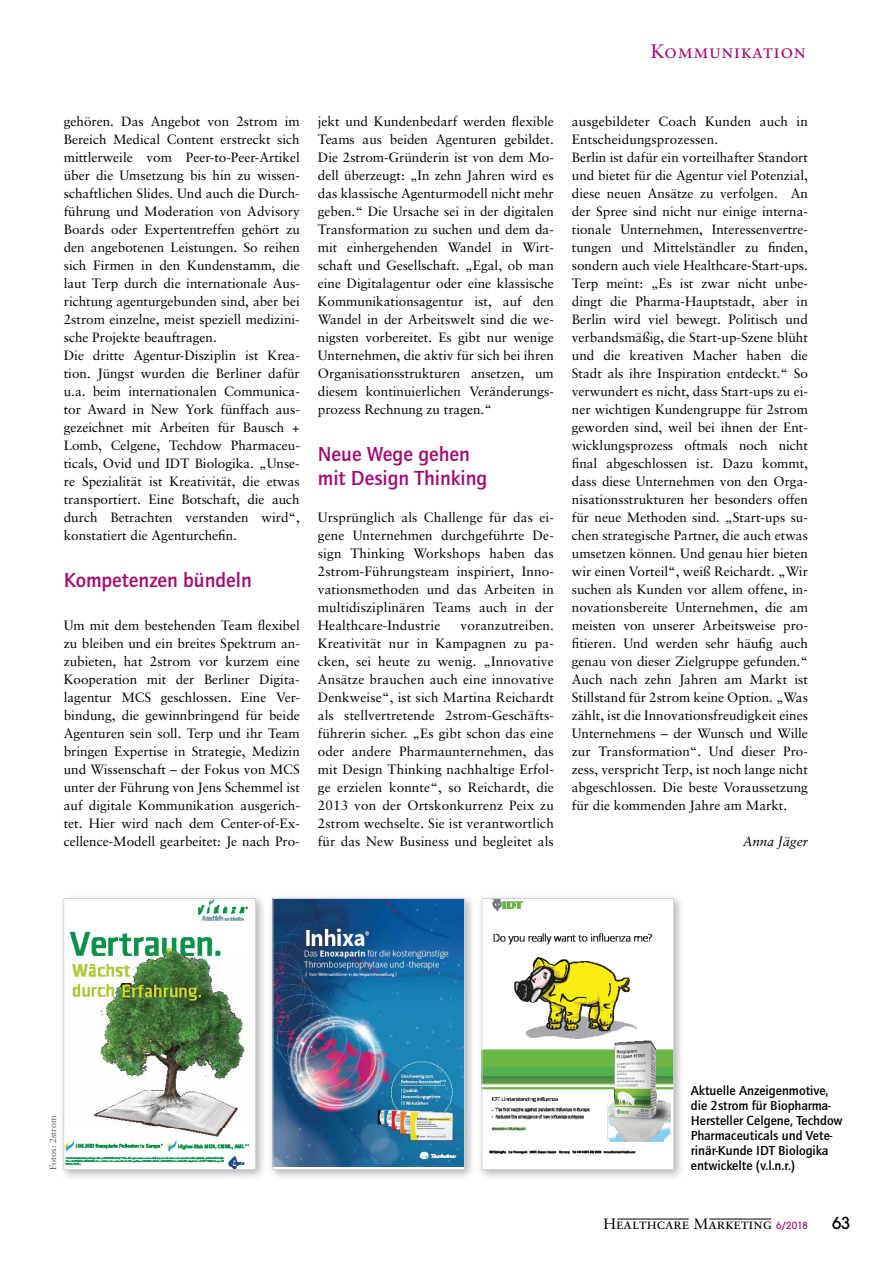
<style>
.page{position:relative;width:893px;height:1263px;background:#fff}
.page>*{position:absolute;margin:0;border:0;box-sizing:border-box;transform-origin:0 0}
.t1{font:500 21px/24px "Quay Sans ITC Std";color:#a30b72}
.t2{font:19.5px "Sabon Roman SC";letter-spacing:.025em;color:#a30b72}
.t3{font:500 16.5px "Avant Garde";color:#000}
.t4{font:15px "Sabon Roman SC";color:#000}
.t5{font:13.5px/18px "Sabon";color:#000;text-align:justify}
.t6{font:500 13.5px/15px "Quay Sans ITC Std";color:#000}
.t7{font:italic 13.5px "Sabon";color:#000}
.t8{font:9px "Sabon";color:#58585a}
.s1{font-family:"Avant Garde";font-weight:500;font-size:9.75px;color:#a30b72}
</style>
<div class="page">
<hr style="left:617px;top:1219px;width:72px;height:1px;background:#000">
<hr style="left:709px;top:1219px;width:62px;height:1px;background:#000">
<div style="left:58px;top:893px;width:209px;height:288px;background:#000;opacity:.3"></div>
<img style="left:66px;top:900px;width:188px;height:267px">
<div style="left:64px;top:898px;width:192px;height:271px;border:1px solid #d0d1d2"></div>
<div style="left:267px;top:893px;width:209px;height:288px;background:#000;opacity:.3"></div>
<img style="left:275px;top:900px;width:188px;height:267px">
<div style="left:273px;top:898px;width:192px;height:271px;border:1px solid #d0d1d2"></div>
<div style="left:477px;top:893px;width:208px;height:288px;background:#000;opacity:.3"></div>
<div style="left:482px;top:898px;width:192px;height:271px;background:#fff"></div>
<img style="left:484px;top:900px;width:188px;height:253px">
<div style="left:482px;top:898px;width:192px;height:271px;border:1px solid #d0d1d2"></div>
<h2 class="t2" style="left:651px;top:39px;width:156px">Kommunikation</h2>
<p class="t5" style="left:64px;top:112px;width:238px;text-align:left">gehören. Das Angebot von 2strom im Bereich Medical Content erstreckt sich mittlerweile vom Peer-to-Peer-Artikel über die Umsetzung bis hin zu wissen&shy;schaftlichen Slides. Und auch die Durch&shy;führung und Moderation von Advisory Boards oder Expertentreffen gehört zu den angebotenen Leistungen. So reihen sich Firmen in den Kundenstamm, die laut Terp durch die internationale Aus&shy;richtung agenturgebunden sind, aber bei 2strom einzelne, meist speziell medizini&shy;sche Projekte beauftragen.<br>Die dritte Agentur-Disziplin ist Krea&shy;tion. Jüngst wurden die Berliner dafür u.a. beim internationalen Communica&shy;tor Award in New York fünffach aus&shy;gezeichnet mit Arbeiten für Bausch + Lomb, Celgene, Techdow Pharmaceu&shy;ticals, Ovid und IDT Biologika. „Unse&shy;re Spezialität ist Kreativität, die etwas transportiert. Eine Botschaft, die auch durch Betrachten verstanden wird“, konstatiert die Agenturchefin.</p>
<h1 class="t1" style="left:64px;top:568px;width:190px">Kompetenzen bündeln</h1>
<p class="t5" style="left:64px;top:616px;width:238px">Um mit dem bestehenden Team flexibel zu bleiben und ein breites Spektrum an&shy;zubieten, hat 2strom vor kurzem eine Kooperation mit der Berliner Digita&shy;lagentur MCS geschlossen. Eine Ver&shy;bindung, die gewinnbringend für beide Agenturen sein soll. Terp und ihr Team bringen Expertise in Strategie, Medizin und Wissenschaft – der Fokus von MCS unter der Führung von Jens Schemmel ist auf digitale Kommunikation ausgerich&shy;tet. Hier wird nach dem Center-of-Ex&shy;cellence-Modell gearbeitet: Je nach Pro-</p>
<p class="t5" style="left:318px;top:112px;width:238px">jekt und Kundenbedarf werden flexible Teams aus beiden Agenturen gebildet.<br>Die 2strom-Gründerin ist von dem Mo&shy;dell überzeugt: „In zehn Jahren wird es das klassische Agenturmodell nicht mehr geben.“ Die Ursache sei in der digitalen Transformation zu suchen und dem da&shy;mit einhergehenden Wandel in Wirt&shy;schaft und Gesellschaft. „Egal, ob man eine Digitalagentur oder eine klassische Kommunikationsagentur ist, auf den Wandel in der Arbeitswelt sind die we&shy;nigsten vorbereitet. Es gibt nur wenige Unternehmen, die aktiv für sich bei ihren Organisationsstrukturen ansetzen, um diesem kontinuierlichen Veränderungs&shy;prozess Rechnung zu tragen.“</p>
<h1 class="t1" style="left:318px;top:442px;width:171px">Neue Wege gehen mit Design Thinking</h1>
<p class="t5" style="left:318px;top:508px;width:238px">Ursprünglich als Challenge für das ei&shy;gene Unternehmen durchgeführte De&shy;sign Thinking Workshops haben das 2strom-Führungsteam inspiriert, Inno&shy;vationsmethoden und das Arbeiten in multidisziplinären Teams auch in der Healthcare-Industrie</p>
<p class="t5" style="left:318px;top:616px;width:238px;text-indent:143px">voranzutreiben.<br>Kreativität nur in Kampagnen zu pa&shy;cken, sei heute zu wenig. „Innovative Ansätze brauchen auch eine innovative Denkweise“, ist sich Martina Reichardt als stellvertretende 2strom-Geschäfts&shy;führerin sicher. „Es gibt schon das eine oder andere Pharmaunternehmen, das mit Design Thinking nachhaltige Erfol&shy;ge erzielen konnte“, so Reichardt, die 2013 von der Ortskonkurrenz Peix zu 2strom wechselte. Sie ist verantwortlich für das New Business und begleitet als</p>
<p class="t5" style="left:572px;top:112px;width:238px;text-align:left">ausgebildeter Coach Kunden auch in Entscheidungsprozessen.<br>Berlin ist dafür ein vorteilhafter Standort und bietet für die Agentur viel Potenzial, diese neuen Ansätze zu verfolgen. An der Spree sind nicht nur einige interna&shy;tionale Unternehmen, Interessenvertre&shy;tungen und Mittelständler zu finden, sondern auch viele Healthcare-Start-ups.<br>Terp meint: „Es ist zwar nicht unbe&shy;dingt die Pharma-Hauptstadt, aber in Berlin wird viel bewegt. Politisch und verbandsmäßig, die Start-up-Szene blüht und die kreativen Macher haben die Stadt als ihre Inspiration entdeckt.“ So verwundert es nicht, dass Start-ups zu ei&shy;ner wichtigen Kundengruppe für 2strom geworden sind, weil bei ihnen der Ent&shy;wicklungsprozess oftmals noch nicht final abgeschlossen ist. Dazu kommt, dass diese Unternehmen von den Orga&shy;nisationsstrukturen her besonders offen für neue Methoden sind. „Start-ups su&shy;chen strategische Partner, die auch etwas umsetzen können. Und genau hier bieten wir einen Vorteil“, weiß Reichardt. „Wir suchen als Kunden vor allem offene, in&shy;novationsbereite Unternehmen, die am meisten von unserer Arbeitsweise pro&shy;fitieren. Und werden sehr häufig auch genau von dieser Zielgruppe gefunden.“ Auch nach zehn Jahren am Markt ist Stillstand für 2strom keine Option. „Was zählt, ist die Innovationsfreudigkeit eines Unternehmens – der Wunsch und Wille zur Transformation“. Und dieser Pro&shy;zess, verspricht Terp, ist noch lange nicht abgeschlossen. Die beste Voraussetzung für die kommenden Jahre am Markt.</p>
<p class="t7" style="left:743px;top:833px;width:67px">Anna Jäger</p>
<p class="t8" style="left:48px;top:1169px;width:56px;rotate:-90deg">Fotos: 2strom</p>
<p class="t6" style="left:691px;top:1082px;width:153px">Aktuelle Anzeigenmotive, die 2strom für Biopharma-<br>Hersteller Celgene, Techdow<br>Pharmaceuticals und Vete&shy;rinär-Kunde IDT Biologika</p>
<p class="t6" style="left:691px;top:1157px;width:106px">entwickelte (v.l.n.r.)</p>
<p class="t4" style="left:604px;top:1215px;width:206px">Healthcare Marketing <span class="s1">6/2018</span></p>
<p class="t3" style="left:832px;top:1213px;width:20px">63</p>
</div>
